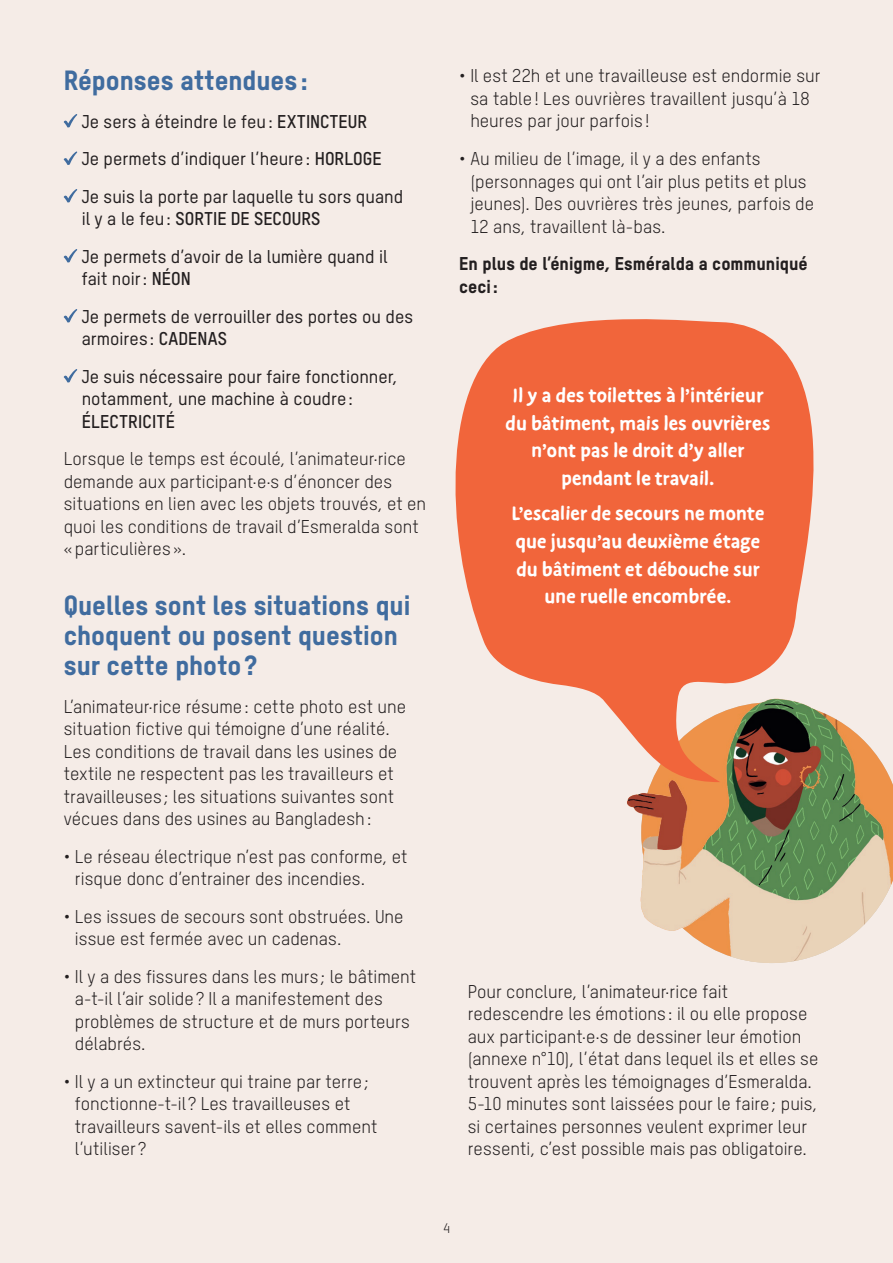
<style>
.page{position:relative;width:893px;height:1263px;background:#f5ece7}
.page>*{position:absolute;margin:0;border:0;box-sizing:border-box;transform-origin:0 0}
.t1{font:27px/30px "T Star Pro Heavy";color:#406c9f}
.t2{font:700 21.45px/27.6px "Duper";letter-spacing:.01em;color:#fff;text-align:center}
.t3{font:18px/22.5px "T Star Pro Regular";letter-spacing:.005em;color:#231f20}
.t4{font:18px/22.5px "T Star Pro Medium";color:#231f20}
.t5{font:18px/22.5px "T Star Pro Heavy";color:#231f20}
.t6{font:18px "T Star Pro Bold";letter-spacing:.01em;color:#231f20}
.t7{font:13.5px "T Star Pro Regular";color:#231f20}
.s1{font-family:"T Star Pro Bold"}
.s2{font-family:"T Star Pro Medium"}
</style>
<div class="page">
<svg style="left:64px;top:114px;width:13px;height:14px"></svg>
<svg style="left:64px;top:151px;width:13px;height:14px"></svg>
<svg style="left:64px;top:189px;width:13px;height:14px"></svg>
<svg style="left:64px;top:249px;width:13px;height:14px"></svg>
<svg style="left:64px;top:309px;width:13px;height:14px"></svg>
<svg style="left:64px;top:369px;width:13px;height:14px"></svg>
<svg style="left:455px;top:319px;width:359px;height:381px;background:#f1744e"></svg>
<img style="left:603px;top:667px;width:290px;height:296px">
<h1 class="t1" style="left:64px;top:63px;width:245px">Réponses attendues :</h1>
<p class="t4" style="left:82px;top:101px;width:323px;line-height:37.5px">Je sers à éteindre le feu: <span class="s1">EXTINCTEUR<br></span>Je permets d’indiquer l’heure: <span class="s1">HORLOGE<br></span>Je suis la porte par laquelle tu sors quand</p>
<p class="t6" style="left:82px;top:205px;width:240px"><span class="s2">il y a le feu:</span> SORTIE DE SECOURS</p>
<p class="t4" style="left:82px;top:243px;width:307px">Je permets d’avoir de la lumière quand il fait noir: <span class="s1">NÉON</span></p>
<p class="t4" style="left:82px;top:303px;width:333px">Je permets de verrouiller des portes ou des armoires : <span class="s1">CADENAS</span></p>
<p class="t4" style="left:82px;top:363px;width:318px">Je suis nécessaire pour faire fonctionner, notamment, une machine à coudre:</p>
<p class="t6" style="left:82px;top:408px;width:95px">ÉLECTRICITÉ</p>
<p class="t3" style="left:64px;top:446px;width:364px">Lorsque le temps est écoulé, l’animateur·rice demande aux participant·e·s d’énoncer des situations en lien avec les objets trouvés, et en quoi les conditions de travail d’Esmeralda sont «particulières ».</p>
<h1 class="t1" style="left:64px;top:588px;width:348px">Quelles sont les situations qui choquent ou posent question sur cette photo?</h1>
<p class="t3" style="left:64px;top:694px;width:344px">L’animateur·rice résume: cette photo est une situation fictive qui témoigne d’une réalité.<br>Les conditions de travail dans les usines de textile ne respectent pas les travailleurs et travailleuses ; les situations suivantes sont vécues dans des usines au Bangladesh:</p>
<p class="t3" style="left:75px;top:844px;width:334px;text-indent:-11px">• Le réseau électrique n’est pas conforme, et risque donc d’entrainer des incendies.</p>
<p class="t3" style="left:75px;top:904px;width:330px;text-indent:-11px">• Les issues de secours sont obstruées. Une issue est fermée avec un cadenas.</p>
<p class="t3" style="left:75px;top:964px;width:343px;text-indent:-11px">• Il y a des fissures dans les murs ; le bâtiment a-t-il l’air solide? Il a manifestement des problèmes de structure et de murs porteurs délabrés.</p>
<p class="t3" style="left:75px;top:1069px;width:304px;text-indent:-11px">• Il y a un extincteur qui traine par terre; fonctionne-t-il ? Les travailleuses et travailleurs savent-ils et elles comment l’utiliser ?</p>
<p class="t3" style="left:470px;top:64px;width:352px;text-indent:-11px">• Il est 22h et une travailleuse est endormie sur sa table! Les ouvrières travaillent jusqu’à 18 heures par jour parfois !</p>
<p class="t3" style="left:470px;top:146px;width:345px;text-indent:-11px">• Au milieu de l’image, il y a des enfants (personnages qui ont l’air plus petits et plus jeunes). Des ouvrières très jeunes, parfois de 12 ans, travaillent là-bas.</p>
<p class="t5" style="left:459px;top:251px;width:350px">En plus de l’énigme, Esméralda a communiqué ceci:</p>
<p class="t2" style="left:506px;top:382px;width:266px">Il y a des toilettes à l’intérieur du bâtiment, mais les ouvrières n’ont pas le droit d’y aller pendant le travail.</p>
<p class="t2" style="left:511px;top:501px;width:255px">L’escalier de secours ne monte que jusqu’au deuxième étage du bâtiment et débouche sur une ruelle encombrée.</p>
<p class="t3" style="left:468px;top:979px;width:352px">Pour conclure, l’animateur·rice fait redescendre les émotions : il ou elle propose aux participant·e·s de dessiner leur émotion (annexe n°10), l’état dans lequel ils et elles se trouvent après les témoignages d’Esmeralda.<br>5-10 minutes sont laissées pour le faire; puis, si certaines personnes veulent exprimer leur ressenti, c’est possible mais pas obligatoire.</p>
<p class="t7" style="left:443px;top:1219px;width:8px">4</p>
</div>
